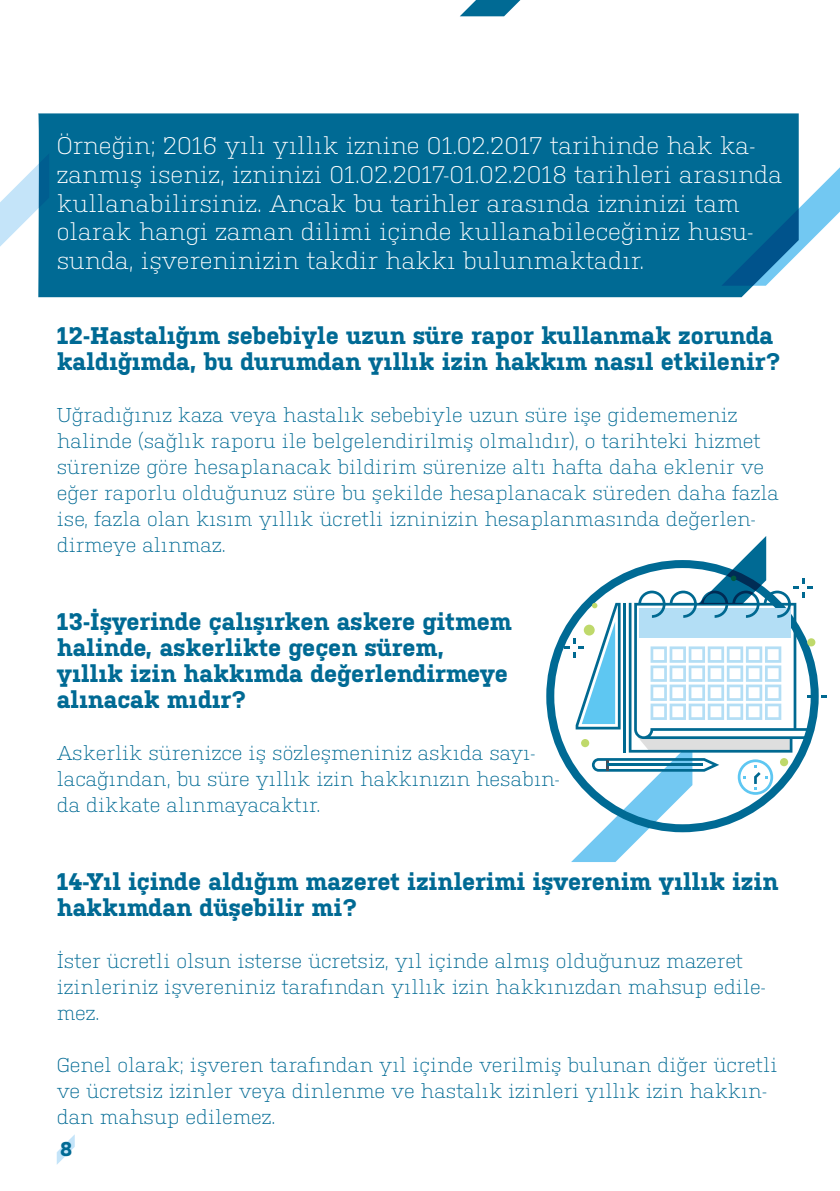
<style>
.page{position:relative;width:840px;height:1191px;background:#fff}
.page>*{position:absolute;margin:0;border:0;box-sizing:border-box;transform-origin:0 0}
.t1{font:700 24px/26px "Kulturista";color:#006a94}
.t2{font:300 24px/28.8px "Kulturista";color:#fff}
.t3{font:300 20px/26px "Kulturista";color:#006a94}
.t4{font:700 20px "Kulturista";color:#006a94}
</style>
<div class="page">
<svg style="left:57px;top:1134px;width:18px;height:30px"></svg>
<div style="left:38px;top:113px;width:760px;height:184px;background:#006a94"></div>
<svg style="left:721px;top:164px;width:118px;height:122px"></svg>
<svg style="left:0;top:153px;width:49px;height:122px"></svg>
<svg style="left:460px;top:0;width:60px;height:16px"></svg>
<svg style="left:564px;top:536px;width:261px;height:326px"></svg>
<p class="t2" style="left:57px;top:129px;width:726px">Örneğin; 2016 yılı yıllık iznine 01.02.2017 tarihinde hak ka&shy;zanmış iseniz, izninizi 01.02.2017-01.02.2018 tarihleri arasında kullanabilirsiniz. Ancak bu tarihler arasında izninizi tam olarak hangi zaman dilimi içinde kullanabileceğiniz husu&shy;sunda, işvereninizin takdir hakkı bulunmaktadır.</p>
<p class="t1" style="left:57px;top:322px;width:725px">12-Hastalığım sebebiyle uzun süre rapor kullanmak zorunda kaldığımda, bu durumdan yıllık izin hakkım nasıl etkilenir?</p>
<p class="t3" style="left:57px;top:400px;width:723px">Uğradığınız kaza veya hastalık sebebiyle uzun süre işe gidememeniz halinde (sağlık raporu ile belgelendirilmiş olmalıdır), o tarihteki hizmet sürenize göre hesaplanacak bildirim sürenize altı hafta daha eklenir ve eğer raporlu olduğunuz süre bu şekilde hesaplanacak süreden daha fazla ise, fazla olan kısım yıllık ücretli izninizin hesaplanmasında değerlen&shy;dirmeye alınmaz.</p>
<p class="t1" style="left:57px;top:608px;width:456px">13-İşyerinde çalışırken askere gitmem halinde, askerlikte geçen sürem, yıllık izin hakkımda değerlendirmeye alınacak mıdır?</p>
<p class="t3" style="left:57px;top:738px;width:504px">Askerlik sürenizce iş sözleşmeniniz askıda sayı&shy;lacağından, bu süre yıllık izin hakkınızın hesabın&shy;da dikkate alınmayacaktır.</p>
<p class="t1" style="left:57px;top:868px;width:722px">14-Yıl içinde aldığım mazeret izinlerimi işverenim yıllık izin hakkımdan düşebilir mi?</p>
<p class="t3" style="left:57px;top:946px;width:710px">İster ücretli olsun isterse ücretsiz, yıl içinde almış olduğunuz mazeret izinleriniz işvereniniz tarafından yıllık izin hakkınızdan mahsup edile&shy;mez.</p>
<p class="t3" style="left:57px;top:1050px;width:721px">Genel olarak; işveren tarafından yıl içinde verilmiş bulunan diğer ücretli ve ücretsiz izinler veya dinlenme ve hastalık izinleri yıllık izin hakkın&shy;dan mahsup edilemez.</p>
<p class="t4" style="left:60px;top:1137px;width:14px">8</p>
</div>
